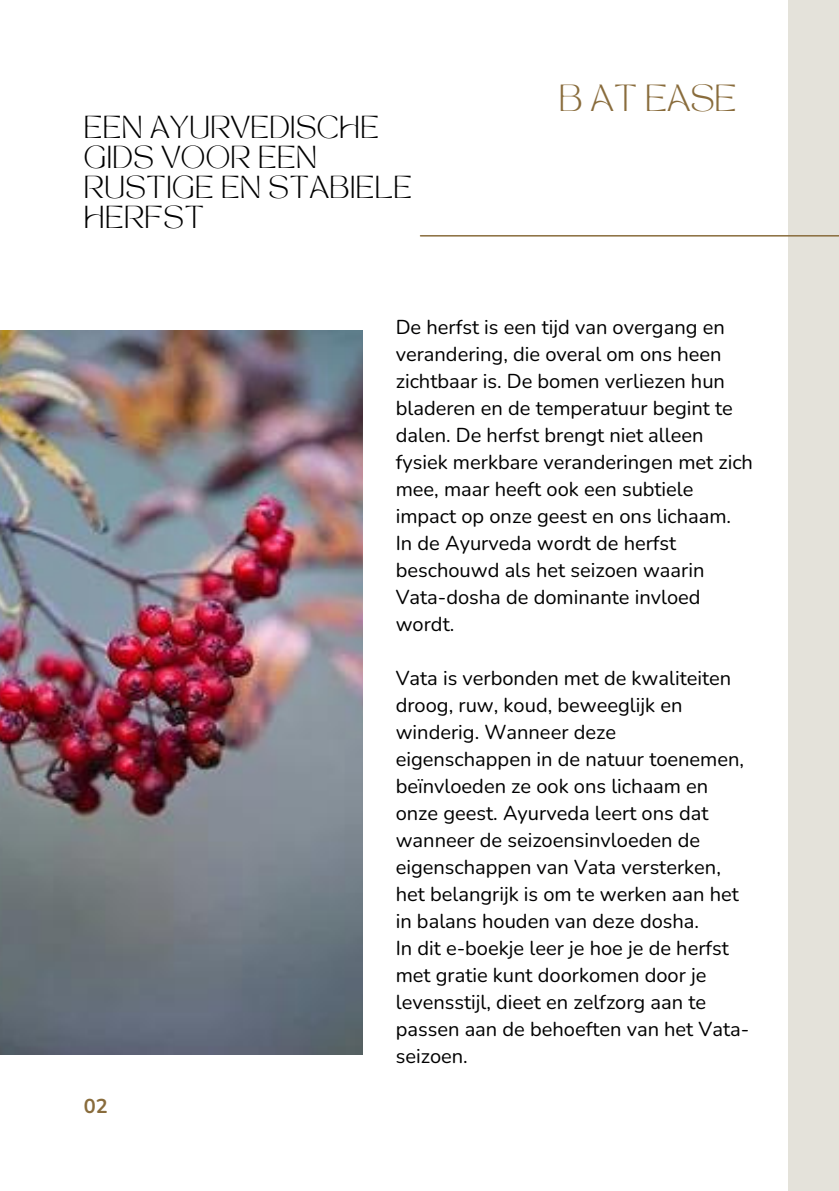
<style>
.page{position:relative;width:839px;height:1191px;background:#fff}
.page>*{position:absolute;margin:0;border:0;box-sizing:border-box;transform-origin:0 0}
.t1{font:26.4px "TAN MONCHERI Regular";color:#896c3c}
.t2{font:22.2px/30px "TAN MONCHERI Regular";letter-spacing:.02em;color:#000001}
.t3{font:20px/27px "Nunito";color:#000001}
.t4{font:700 20px "Nunito";color:#896c3c}
</style>
<div class="page">
<img style="left:0;top:330px;width:362px;height:725px">
<div style="left:788px;top:0;width:50px;height:1191px;background:#e4e2da"></div>
<hr style="left:420px;top:235px;width:418px;height:2px;background:#896c3c">
<p class="t2" style="left:84px;top:116px;width:329px">EEN AYURVEDISCHE<br>GIDS VOOR EEN<br>RUSTIGE EN STABIELE<br>HERFST</p>
<p class="t1" style="left:559px;top:84px;width:179px">B AT EASE</p>
<p class="t4" style="left:84px;top:1093px;width:25px">02</p>
<h1 class="t3" style="left:396px;top:314px;width:359px">De herfst is een tijd van overgang en verandering, die overal om ons heen zichtbaar is. De bomen verliezen hun bladeren en de temperatuur begint te dalen. De herfst brengt niet alleen fysiek merkbare veranderingen met zich mee, maar heeft ook een subtiele impact op onze geest en ons lichaam.</h1>
<h2 class="t3" style="left:396px;top:530px;width:310px">In de Ayurveda wordt de herfst beschouwd als het seizoen waarin<br>Vata-dosha de dominante invloed wordt.</h2>
<p class="t3" style="left:396px;top:665px;width:350px">Vata is verbonden met de kwaliteiten droog, ruw, koud, beweeglijk en winderig. Wanneer deze eigenschappen in de natuur toenemen, beïnvloeden ze ook ons lichaam en onze geest. Ayurveda leert ons dat wanneer de seizoensinvloeden de eigenschappen van Vata versterken, het belangrijk is om te werken aan het in balans houden van deze dosha.</p>
<p class="t3" style="left:396px;top:935px;width:355px">In dit e-boekje leer je hoe je de herfst met gratie kunt doorkomen door je levensstij l, dieet en zelfzorg aan te passen aan de behoeften van het Vata&shy;seizoen.</p>
</div>
